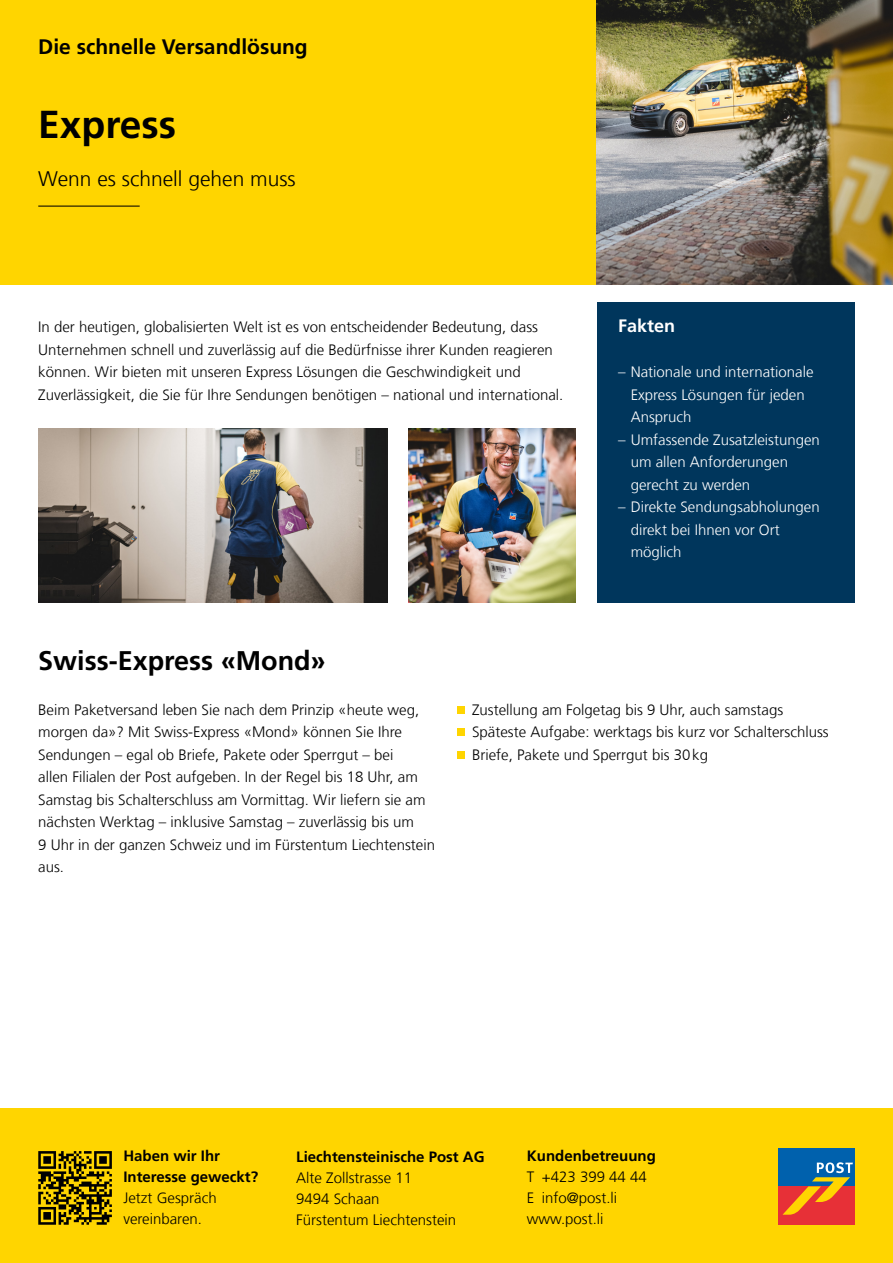
<style>
.page{position:relative;width:893px;height:1263px;background:#fff}
.page>*{position:absolute;margin:0;border:0;box-sizing:border-box;transform-origin:0 0}
.LIPO_Haupttitel_gelbe_Box{font:700 39px "Frutiger";color:#000}
.LIPO_Untertitel_1{font:700 27px "Frutiger";color:#000}
.LIPO_Untertitel_gelbe_Box{font:700 21px "Frutiger";color:#000}
.LIPO_Untertitel_gelbe_Box-2{font:300 21px "Frutiger";color:#000}
.LIPO_Factbox_Titel-neu{font:700 18px "Frutiger";color:#fff}
.LIPO_Grundtext-neu{font:300 15px/22.5px "Frutiger";color:#000}
.t1{font:300 15px/22.5px "Frutiger";color:#fff}
.t2{font:700 15px/21px "Frutiger";color:#000}
</style>
<div class="page">
<div style="left:0;top:0;width:597px;height:285px;background:#ffd500"></div>
<div style="left:0;top:1108px;width:893px;height:155px;background:#ffd500"></div>
<svg style="left:38px;top:1151px;width:74px;height:74px"></svg>
<div style="left:778px;top:1148px;width:77px;height:38px;background:#0061ad"></div>
<div style="left:778px;top:1186px;width:77px;height:39px;background:#e73037"></div>
<svg style="left:782px;top:1162px;width:71px;height:53px"></svg>
<img style="left:597px;top:0;width:296px;height:285px">
<div style="left:457px;top:706px;width:7px;height:7px;background:#ffd500"></div>
<div style="left:457px;top:728px;width:7px;height:8px;background:#ffd500"></div>
<div style="left:457px;top:751px;width:7px;height:7px;background:#ffd500"></div>
<hr style="left:38px;top:206px;width:102px;height:1px;background:#000">
<div style="left:597px;top:302px;width:258px;height:300px;background:#00365c"></div>
<img style="left:409px;top:428px;width:166px;height:174px">
<img style="left:38px;top:428px;width:349px;height:174px">
<p class="LIPO_Untertitel_gelbe_Box" style="left:38px;top:34px;width:271px">Die schnelle Versandlösung</p>
<p class="LIPO_Haupttitel_gelbe_Box" style="left:38px;top:101px;width:139px">Express</p>
<p class="LIPO_Untertitel_gelbe_Box-2" style="left:38px;top:166px;width:259px">Wenn es schnell gehen muss</p>
<p class="LIPO_Grundtext-neu" style="left:38px;top:316px;width:527px">In der heutigen, globalisierten Welt ist es von entscheidender Bedeutung, dass Unternehmen schnell und zuverlässig auf die Bedürfnisse ihrer Kunden reagieren können. Wir bieten mit unseren Express Lösungen die Geschwindigkeit und Zuverlässigkeit, die Sie für Ihre Sendungen benötigen – national und international.</p>
<p class="LIPO_Factbox_Titel-neu" style="left:618px;top:315px;width:59px">Fakten</p>
<p class="t1" style="left:631px;top:361px;width:184px;text-indent:-13px">– Nationale und internationale<br>Express Lösungen für jeden<br>Anspruch</p>
<p class="t1" style="left:631px;top:428px;width:191px;text-indent:-13px">– Umfassende Zusatzleistungen um allen Anforderungen gerecht zu werden</p>
<p class="t1" style="left:631px;top:496px;width:190px;text-indent:-13px">– Direkte Sendungsabholungen direkt bei Ihnen vor Ort möglich</p>
<p class="LIPO_Untertitel_1" style="left:38px;top:644px;width:289px">Swiss-Express «Mond»</p>
<p class="LIPO_Grundtext-neu" style="left:38px;top:698px;width:398px">Beim Paketversand leben Sie nach dem Prinzip «heute weg, morgen da»? Mit Swiss-Express «Mond» können Sie Ihre Sendungen – egal ob Briefe, Pakete oder Sperrgut – bei<br>allen Filialen der Post aufgeben. In der Regel bis 18 Uhr, am Samstag bis Schalterschluss am Vormittag. Wir liefern sie am nächsten Werktag – inklusive Samstag – zuverlässig bis um<br>9 Uhr in der ganzen Schweiz und im Fürstentum Liechtenstein aus.</p>
<p class="LIPO_Grundtext-neu" style="left:472px;top:698px;width:313px">Zustellung am Folgetag bis 9 Uhr, auch samstags</p>
<p class="LIPO_Grundtext-neu" style="left:472px;top:721px;width:358px">Späteste Aufgabe: werktags bis kurz vor Schalterschluss</p>
<p class="LIPO_Grundtext-neu" style="left:472px;top:743px;width:238px">Briefe, Pakete und Sperrgut bis 30kg</p>
<p class="t2" style="left:123px;top:1146px;width:136px">Haben wir Ihr<br>Interesse geweckt?</p>
<p class="LIPO_Grundtext-neu" style="left:123px;top:1188px;width:95px;line-height:21px">Jetzt Gespräch vereinbaren.</p>
<p class="t2" style="left:296px;top:1146px;width:190px">Liechtensteinische Post AG</p>
<p class="LIPO_Grundtext-neu" style="left:296px;top:1167px;width:161px;line-height:21px">Alte Zollstrasse 11<br>9494 Schaan<br>Fürstentum Liechtenstein</p>
<p class="t2" style="left:527px;top:1146px;width:130px">Kundenbetreuung</p>
<p class="LIPO_Grundtext-neu" style="left:527px;top:1167px;width:121px;line-height:21px">T +423 399 44 44<br>E info@post.li www.post.li</p>
</div>
